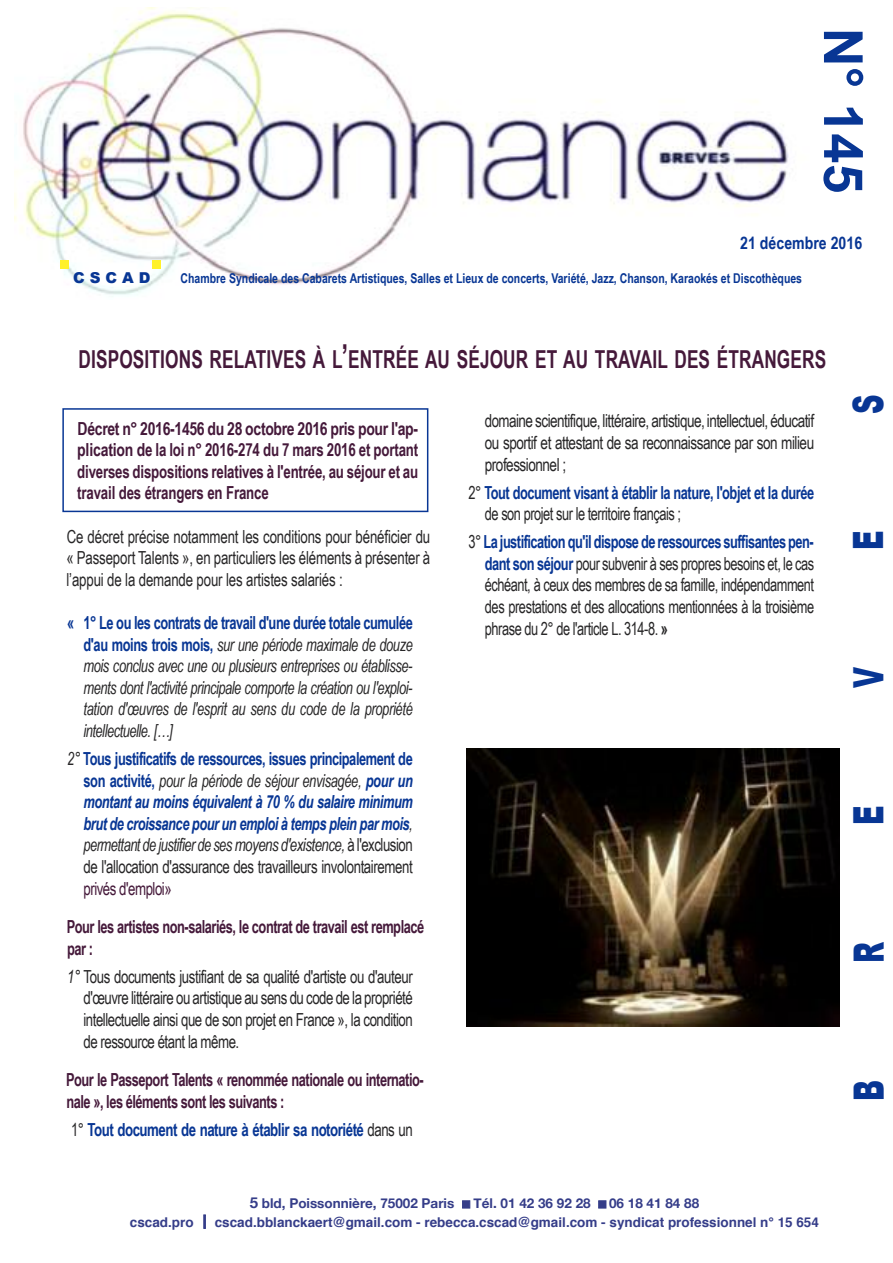
<style>
.page{position:relative;width:893px;height:1263px;background:#fff}
.page>*{position:absolute;margin:0;border:0;box-sizing:border-box;transform-origin:0 0}
.t1{font:700 54px "Arial";color:#083694}
.t2{font:900 41.85px "Arial";color:#083694;scale:.65 1}
.t3{font:700 24.75px "Arial Narrow";letter-spacing:.005em;color:#45193a;scale:.85 1}
.t4{font:18px/21.6px "Arial Narrow";letter-spacing:-.03em;color:#272627;text-align:justify;scale:.9 1}
.t5{font:italic 700 18px/21.6px "Arial Narrow";letter-spacing:-.03em;color:#083694;text-align:justify;scale:.87 1}
.t6{font:italic 18px/21.6px "Arial Narrow";letter-spacing:-.02em;color:#272627;text-align:justify;scale:.87 1}
.t7{font:18px/21.6px "Arial Narrow";letter-spacing:-.03em;color:#272627;text-align:justify;scale:.87 1}
.t8{font:700 18px/21.6px "Arial Narrow";letter-spacing:-.02em;color:#45193a;text-align:justify;scale:.95 1}
.t9{font:700 18px/21.6px "Arial Narrow";letter-spacing:-.02em;color:#45193a;scale:.87 1}
.t10{font:700 18px/21.6px "Arial Narrow";letter-spacing:-.03em;color:#083694;scale:.87 1}
.t11{font:700 18px "Arial Narrow";letter-spacing:-.03em;color:#083694;scale:.9 1}
.t12{font:18px "Arial Narrow";letter-spacing:-.03em;color:#45193a;scale:.9 1}
.t13{font:700 17.25px "Arial Narrow";color:#083694}
.t14{font:900 15px "Arial";letter-spacing:.335em;color:#083694}
.t15{font:700 13.5px "Arial Narrow";color:#083694;scale:.95 1}
.t16{font:700 13.5px "Helvetica";color:#353d89}
.t17{font:700 13.5px "Helvetica Neue";color:#353d89}
.s1{font-size:33px}
.s2{font-weight:700;font-style:normal;color:#083694}
.s3{font-weight:400;color:#272627}
.s4{font-style:normal}
.s5{font-weight:400;font-style:normal;color:#272627}
.s6{font-style:italic}
.s7{font-weight:700;color:#083694}
.s8{font-weight:700}
.s9{font-size:15px}
.s10{font-family:"Hira Kaku Pro W6";font-weight:400}
</style>
<div class="page">
<img style="left:15px;top:7px;width:774px;height:290px">
<div style="left:60px;top:260px;width:8px;height:8px;background:#fff12a"></div>
<div style="left:153px;top:260px;width:8px;height:8px;background:#fff12a"></div>
<div style="left:62px;top:408px;width:366px;height:104px;border:2px solid #083694"></div>
<img style="left:466px;top:748px;width:373px;height:278px">
<h1 class="t1" style="left:873px;top:28px;width:167px;rotate:90deg">N° 145</h1>
<p class="t13" style="left:740px;top:232px;width:123px">21 décembre 2016</p>
<p class="t14" style="left:73px;top:267px;width:79px">CSCAD</p>
<p class="t15" style="left:181px;top:270px;width:656px">Chambre syndicale des Cabarets artistiques, salles et lieux de concerts, variété, jazz, Chanson, Karaokés et discothèques</p>
<h3 class="t3" style="left:79px;top:344px;width:881px">dispositions relatives à l<span class="s1">’</span>entrée au séjour et au travail des étrangers</h3>
<p class="t8" style="left:77px;top:417px;width:360px">décret n° 2016-1456 du 28 octobre 2016 pris pour l'ap&shy;plication de la loi n° 2016-274 du 7 mars 2016 et portant diverses dispositions relatives à l'entrée, au séjour et au travail des étrangers en France</p>
<p class="t4" style="left:66px;top:525px;width:406px">Ce décret précise notamment les conditions pour bénéficier du « Passeport Talents », en particuliers les éléments à présenter à l’appui de la demande pour les artistes salariés :</p>
<p class="t6" style="left:83px;top:612px;width:380px;text-indent:-16px"><span class="s2">« 1° le ou les contrats de travail d'une durée totale cumulée d'au moins trois mois,</span> sur une période maximale de douze mois conclus avec une ou plusieurs entreprises ou établisse&shy;ments dont l'activité principale comporte la création ou l'exploi&shy;tation d'œuvres de l'esprit au sens du code de la propriété intellectuelle. […]</p>
<p class="t5" style="left:83px;top:748px;width:380px;text-indent:-16px"><span class="s3">2°</span> <span class="s4">tous justificatifs de ressources, issues principalement de son activité,</span> <span class="s3">pour la période de séjour envisagée,</span> pour un montant au moins équivalent à 70 % du salaire minimum brut de croissance pour un emploi à temps plein par mois<span class="s3">, permettant de justifier de ses moyens d'existence,</span> <span class="s5">à l'exclusion de l'allocation d'assurance des travailleurs involontairement</span></p>
<p class="t12" style="left:83px;top:878px;width:100px">privés d'emploi»</p>
<p class="t9" style="left:67px;top:916px;width:412px">pour les artistes non-salariés, le contrat de travail est remplacé par :</p>
<p class="t4" style="left:83px;top:965px;width:367px;text-indent:-16px"><span class="s6">1°</span> Tous documents justifiant de sa qualité d'artiste ou d'auteur d'œuvre littéraire ou artistique au sens du code de la propriété intellectuelle ainsi que de son projet en France », la condition de ressource étant la même.</p>
<p class="t9" style="left:66px;top:1069px;width:413px">pour le passeport talents « renommée nationale ou internatio&shy;nale », les éléments sont les suivants :</p>
<p class="t11" style="left:71px;top:1119px;width:381px"><span class="s3">1°</span> tout document de nature à établir sa notoriété <span class="s3">dans un</span></p>
<p class="t4" style="left:485px;top:410px;width:367px">domaine scientifique, littéraire, artistique, intellectuel, éducatif ou sportif et attestant de sa reconnaissance par son milieu professionnel ;</p>
<p class="t10" style="left:485px;top:481px;width:380px;text-indent:-16px"><span class="s3">2°</span> tout document visant à établir la nature, l'objet et la durée <span class="s3">de son projet sur le territoire français ;</span></p>
<p class="t7" style="left:485px;top:531px;width:380px;text-indent:-16px">3° <span class="s7">la justification qu'il dispose de ressources suffisantes pen&shy;dant son séjour</span> pour subvenir à ses propres besoins et, le cas échéant, à ceux des membres de sa famille, indépendamment des prestations et des allocations mentionnées à la troisième phrase du 2° de l'article L. 314-8. <span class="s8">»</span></p>
<p class="t17" style="left:250px;top:1195px;width:451px"><span class="s9">5</span> bld, Poissonnière, 75002 Paris ■ Tél. 01 42 36 92 28 ■ 06 18 41 84 88</p>
<p class="t16" style="left:130px;top:1217px;width:690px">cscad.pro <span class="s10">⎥</span> cscad.bblanckaert@gmail.com - rebecca.cscad@gmail.com - syndicat professionnel n° 15 654</p>
<h2 class="t2" style="left:837px;top:414px;width:31px;rotate:-90deg">S</h2>
<h2 class="t2" style="left:837px;top:550px;width:32px;rotate:-90deg">E</h2>
<h2 class="t2" style="left:837px;top:688px;width:34px;rotate:-90deg">V</h2>
<h2 class="t2" style="left:837px;top:825px;width:32px;rotate:-90deg">E</h2>
<h2 class="t2" style="left:838px;top:963px;width:34px;rotate:-90deg">R</h2>
<h2 class="t2" style="left:838px;top:1101px;width:34px;rotate:-90deg">B</h2>
</div>
